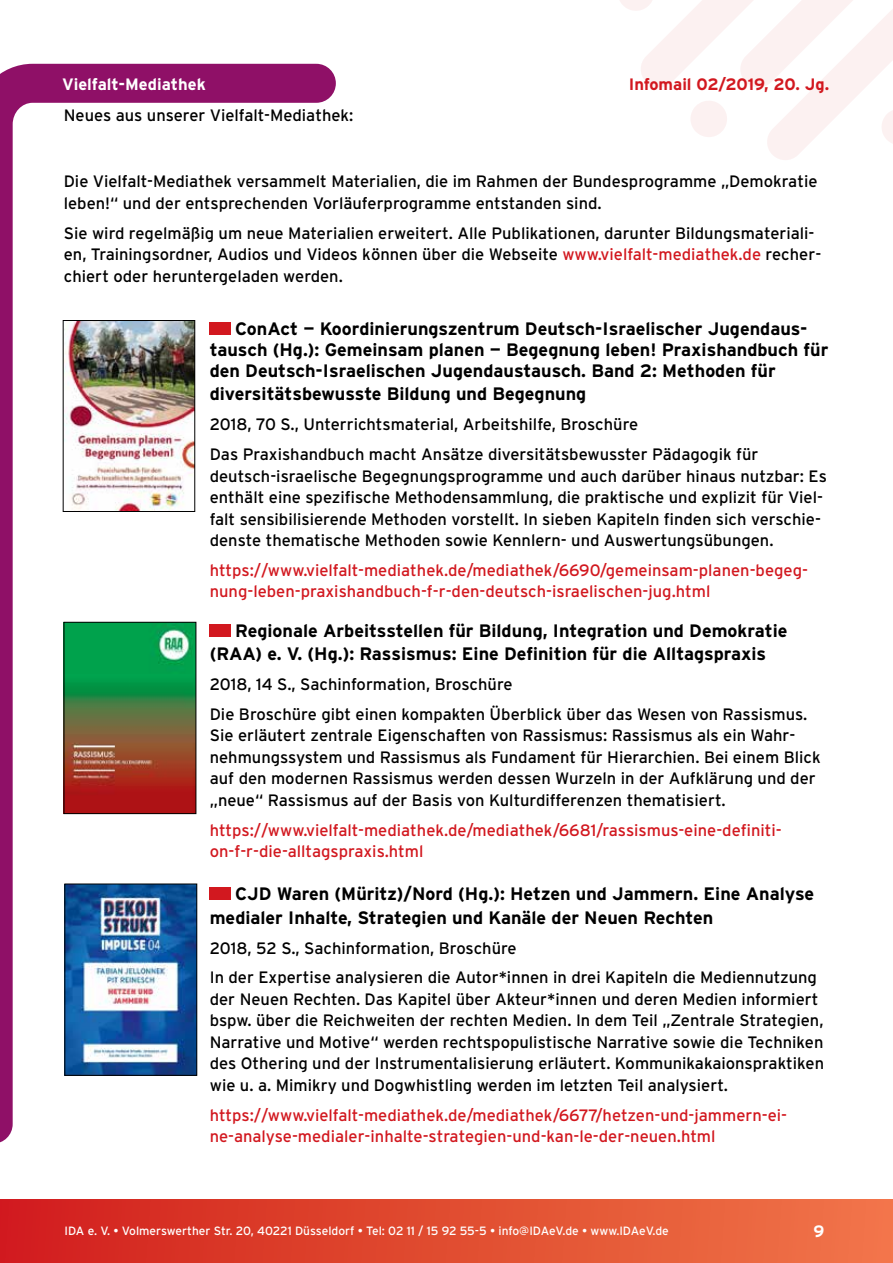
<style>
.page{position:relative;width:893px;height:1263px;background:#fff}
.page>*{position:absolute;margin:0;border:0;box-sizing:border-box;transform-origin:0 0}
.t1{font:700 18px/21px "Interstate";color:#000}
.t2{font:16.5px/21.5px "Interstate";color:#000}
.t3{font:16.5px/21.5px "Interstate";color:#d2181f}
.t4{font:700 16.5px "Interstate";color:#d2181f}
.t5{font:700 16.5px "Interstate";color:#fff}
.t6{font:12px "Interstate";color:#fff}
.s1{color:#d2181f}
</style>
<div class="page">
<svg style="left:0;top:64px;width:336px;height:1079px"></svg>
<div style="left:0;top:1199px;width:893px;height:64px;background:linear-gradient(to right,#d11f1c,#f17748)"></div>
<svg style="left:620px;top:0;width:273px;height:160px"></svg>
<img style="left:65px;top:322px;width:128px;height:188px">
<div style="left:63px;top:320px;width:132px;height:192px;border:1px solid #000"></div>
<img style="left:66px;top:624px;width:128px;height:188px">
<div style="left:64px;top:622px;width:132px;height:192px;border:1px solid #000"></div>
<img style="left:67px;top:886px;width:128px;height:187px">
<div style="left:65px;top:884px;width:132px;height:191px;border:1px solid #000"></div>
<div style="left:210px;top:322px;width:21px;height:13px;background:#d2181f"></div>
<div style="left:210px;top:624px;width:21px;height:13px;background:#d2181f"></div>
<div style="left:210px;top:887px;width:21px;height:13px;background:#d2181f"></div>
<p class="t5" style="left:62px;top:74px;width:145px">Vielfalt-Mediathek</p>
<p class="t2" style="left:64px;top:104px;width:291px">Neues aus unserer Vielfalt-Mediathek:</p>
<p class="t4" style="left:629px;top:74px;width:202px">Infomail 02/2019, 20. Jg.</p>
<p class="t2" style="left:64px;top:171px;width:755px">Die Vielfalt-Mediathek versammelt Materialien, die im Rahmen der Bundesprogramme „Demokratie leben!“ und der entsprechenden Vorläuferprogramme entstanden sind.</p>
<p class="t2" style="left:64px;top:222px;width:759px">Sie wird regelmäßig um neue Materialien erweitert. Alle Publikationen, darunter Bildungsmateriali&shy;en, Trainingsordner, Audios und Videos können über die Webseite <span class="s1">www.vielfalt-mediathek.de</span> recher&shy;chiert oder heruntergeladen werden.</p>
<p class="t1" style="left:210px;top:318px;width:620px;text-indent:26px">ConAct — Koordinierungszentrum Deutsch-Israelischer Jugendaus&shy;tausch (Hg.): Gemeinsam planen — Begegnung leben! Praxishandbuch für den Deutsch-Israelischen Jugendaustausch. Band 2: Methoden für</p>
<p class="t1" style="left:210px;top:383px;width:378px">diversitätsbewusste Bildung und Begegnung</p>
<p class="t2" style="left:210px;top:409px;width:550px;line-height:30px">2018, 70 S., Unterrichtsmaterial, Arbeitshilfe, Broschüre<br>Das Praxishandbuch macht Ansätze diversitätsbewusster Pädagogik für</p>
<p class="t2" style="left:210px;top:465px;width:619px">deutsch-israelische Begegnungsprogramme und auch darüber hinaus nutzbar: Es enthält eine spezifische Methodensammlung, die praktische und explizit für Viel&shy;falt sensibilisierende Methoden vorstellt. In sieben Kapiteln finden sich verschie&shy;denste thematische Methoden sowie Kennlern- und Auswertungsübungen.</p>
<p class="t3" style="left:210px;top:559px;width:600px">https://www.vielfalt-mediathek.de/mediathek/6690/gemeinsam-planen-begeg&shy;nung-leben-praxishandbuch-f-r-den-deutsch-israelischen-jug.html</p>
<p class="t1" style="left:210px;top:618px;width:579px;line-height:23.4px;text-indent:26px">Regionale Arbeitsstellen für Bildung, Integration und Demokratie (RAA) e. V. (Hg.): Rassismus: Eine Definition für die Alltagspraxis</p>
<p class="t2" style="left:210px;top:669px;width:599px;line-height:30px">2018, 14 S., Sachinformation, Broschüre<br>Die Broschüre gibt einen kompakten Überblick über das Wesen von Rassismus.</p>
<p class="t2" style="left:210px;top:725px;width:612px">Sie erläutert zentrale Eigenschaften von Rassismus: Rassismus als ein Wahr&shy;nehmungssystem und Rassismus als Fundament für Hierarchien. Bei einem Blick auf den modernen Rassismus werden dessen Wurzeln in der Aufklärung und der „neue“ Rassismus auf der Basis von Kulturdifferenzen thematisiert.</p>
<p class="t3" style="left:210px;top:819px;width:573px">https://www.vielfalt-mediathek.de/mediathek/6681/rassismus-eine-definiti&shy;on-f-r-die-alltagspraxis.html</p>
<p class="t1" style="left:210px;top:882px;width:606px;line-height:23.4px;text-indent:26px">CJD Waren (Müritz)/Nord (Hg.): Hetzen und Jammern. Eine Analyse medialer Inhalte, Strategien und Kanäle der Neuen Rechten</p>
<p class="t2" style="left:210px;top:932px;width:609px;line-height:30px">2018, 52 S., Sachinformation, Broschüre<br>In der Expertise analysieren die Autor*innen in drei Kapiteln die Mediennutzung</p>
<p class="t2" style="left:210px;top:988px;width:616px">der Neuen Rechten. Das Kapitel über Akteur*innen und deren Medien informiert bspw. über die Reichweiten der rechten Medien. In dem Teil „Zentrale Strategien, Narrative und Motive“ werden rechtspopulistische Narrative sowie die Techniken des Othering und der Instrumentalisierung erläutert. Kommunikakaionspraktiken wie u. a. Mimikry und Dogwhistling werden im letzten Teil analysiert.</p>
<p class="t3" style="left:210px;top:1104px;width:579px">https://www.vielfalt-mediathek.de/mediathek/6677/hetzen-und-jammern-ei&shy;ne-analyse-medialer-inhalte-strategien-und-kan-le-der-neuen.html</p>
<p class="t6" style="left:65px;top:1224px;width:606px">IDA e. V. • Volmerswerther Str. 20, 40221 Düsseldorf • Tel: 02 11 / 15 92 55-5 • info@IDAeV.de • www.IDAeV.de</p>
<p class="t5" style="left:814px;top:1222px;width:12px">9</p>
</div>
